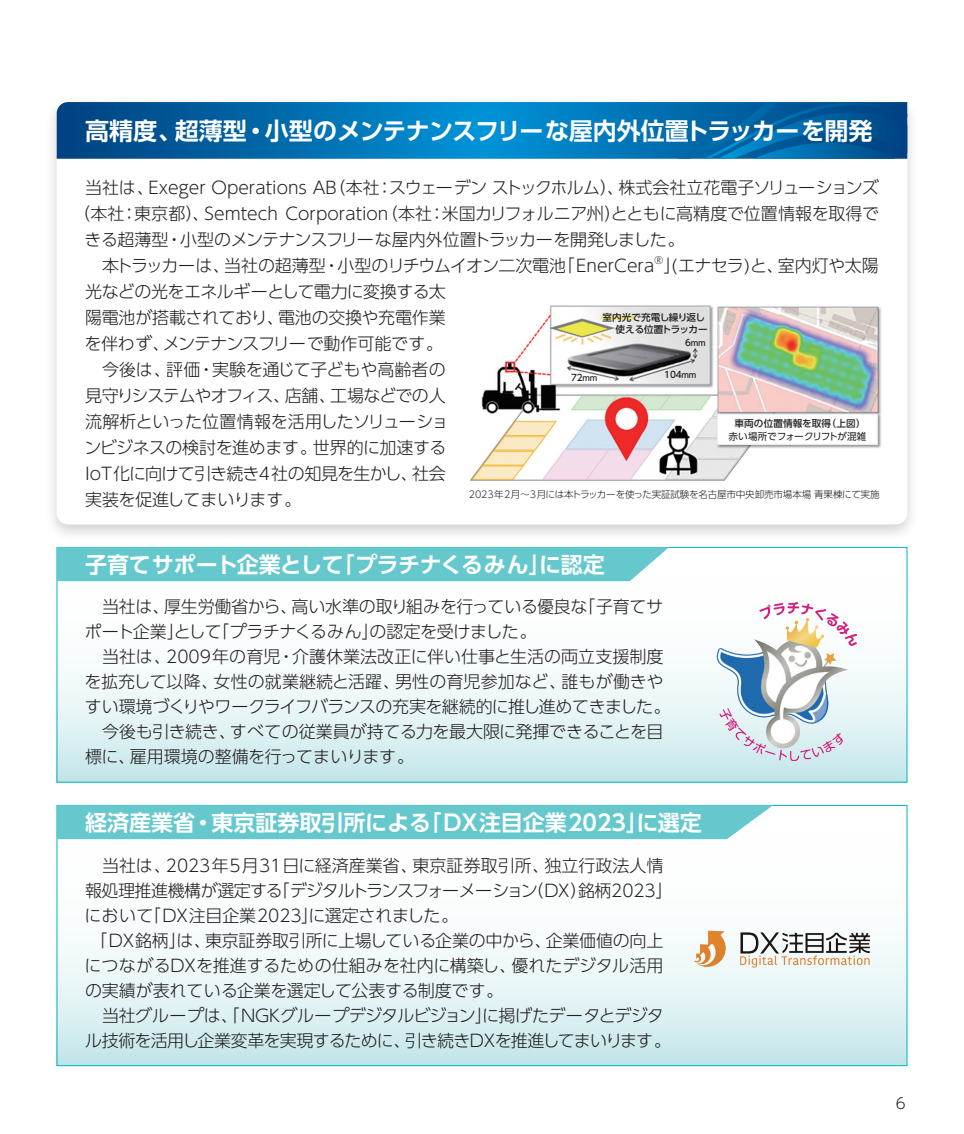
<style>
.page{position:relative;width:964px;height:1134px;background:#fff}
.page>*{position:absolute;margin:0;border:0;box-sizing:border-box;transform-origin:0 0}
.t1{font:700 24px "UD Shin Go Pr 6 N De";letter-spacing:-.005em;color:#fff}
.t2{font:700 22px "UD Shin Go Pr 6 N De";color:#fff}
.t3{font:300 17px/25px "UD Shin Go Pr 6 N";letter-spacing:-.015em;color:#231f20}
.t4{font:300 17px "UD Shin Go Pr 6 N";letter-spacing:.005em;color:#231f20}
.t5{font:300 17px "UD Shin Go Pr 6 N";letter-spacing:-.05em;color:#231f20}
.t6{font:300 17px "UD Shin Go Pr 6 N";letter-spacing:-.035em;color:#231f20}
.t7{font:300 17px "UD Shin Go Pr 6 N";letter-spacing:-.04em;color:#231f20}
.t8{font:300 17px "UD Shin Go Pr 6 N";letter-spacing:-.07em;color:#231f20}
.t9{font:300 15px "UD Shin Go Pr 6 N";color:#231f20}
.t10{font:300 9.6px "UD Shin Go Pr 6 N";letter-spacing:-.02em;color:#231f20}
.t11{font:500 9.6px/11.4px "UD Shin Go Pr 6 N";letter-spacing:-.025em;color:#231f20}
.t12{font:9.6px "UD Shin Go Pr 6 N";color:#231f20}
.t13{font:500 9.6px "UD Shin Go Pr 6 N";color:#231f20}
.t14{font:500 9px "UD Shin Go Pr 6 N";color:#231f20}
.t15{font:500 8px "UD Shin Go Pr 6 N";color:#231f20}
.s1{font-size:9px}
.s2{font-size:8px}
</style>
<div class="page">
<div style="left:45px;top:95px;width:875px;height:447px;background:#231f20;opacity:.2"></div>
<div style="left:57px;top:102px;width:850px;height:422px;background:#fff;border-radius:11px"></div>
<svg style="left:59px;top:581px;width:846px;height:199px"></svg>
<div style="left:57px;top:547px;width:612px;height:34px;background:#64c8cd"></div>
<svg style="left:57px;top:102px;width:620px;height:57px;background:#0170b2"></svg>
<svg style="left:677px;top:98px;width:230px;height:61px;background:#1169a5"></svg>
<svg style="left:59px;top:839px;width:846px;height:225px"></svg>
<div style="left:57px;top:805px;width:716px;height:34px;background:#64c8cd"></div>
<img style="left:679px;top:910px;width:218px;height:62px">
<img style="left:709px;top:602px;width:147px;height:158px">
<img style="left:470px;top:305px;width:412px;height:175px">
<img style="left:715px;top:412px;width:167px;height:37px">
<div style="left:717px;top:414px;width:160px;height:30px;background:#fff"></div>
<div style="left:717px;top:414px;width:161px;height:31px;border:1px solid #e7e6e6"></div>
<h1 class="t1" style="left:85px;top:111px;width:789px">高精度、超薄型・小型のメンテナンスフリーな屋内外位置トラッカーを開発</h1>
<p class="t3" style="left:85px;top:174px;width:795px">当社は、Exeger Operations AB（本社：スウェーデン ストックホルム）、株式会社立花電子ソリューションズ</p>
<p class="t3" style="left:73px;top:200px;width:807px">（本社：東京都）、Semtech Corporation（本社：米国カリフォルニア州）とともに高精度で位置情報を取得で</p>
<p class="t3" style="left:85px;top:226px;width:602px">きる超薄型・小型のメンテナンスフリーな屋内外位置トラッカーを開発しました。</p>
<p class="t3" style="left:85px;top:252px;width:795px">　本トラッカーは、当社の超薄型・小型のリチウムイオン二次電池「EnerCera<sup>®</sup>」(エナセラ)と、室内灯や太陽</p>
<p class="t3" style="left:85px;top:278px;width:362px">光などの光をエネルギーとして電力に変換する太</p>
<p class="t3" style="left:85px;top:304px;width:362px">陽電池が搭載されており、電池の交換や充電作業</p>
<p class="t3" style="left:85px;top:330px;width:360px">を伴わず、メンテナンスフリーで動作可能です。</p>
<p class="t3" style="left:85px;top:356px;width:362px">　今後は、評価・実験を通じて子どもや高齢者の</p>
<p class="t8" style="left:85px;top:381px;width:362px">見守りシステムやオフィス、店舗、工場などでの人</p>
<p class="t3" style="left:85px;top:408px;width:365px">流解析といった位置情報を活用したソリューショ</p>
<p class="t3" style="left:84px;top:434px;width:364px">ンビジネスの検討を進めます。世界的に加速する</p>
<p class="t7" style="left:85px;top:459px;width:362px">IoT化に向けて引き続き4社の知見を生かし、社会</p>
<p class="t3" style="left:85px;top:486px;width:218px">実装を促進してまいります。</p>
<p class="t11" style="left:602px;top:311px;width:107px">室内光で充電し繰り返し　 使える位置トラッカー</p>
<p class="t15" style="left:685px;top:337px;width:22px"><span class="s1">6</span>mm</p>
<p class="t14" style="left:571px;top:370px;width:28px">72<span class="s2">mm</span></p>
<p class="t14" style="left:664px;top:368px;width:34px">104<span class="s2">mm</span></p>
<p class="t13" style="left:734px;top:416px;width:133px">車両の位置情報を取得（上図）</p>
<p class="t12" style="left:728px;top:428px;width:139px">赤い場所でフォークリフトが混雑</p>
<p class="t10" style="left:469px;top:487px;width:412px">2023年2月～3月には本トラッカーを使った実証試験を名古屋市中央卸売市場本場 青果棟にて実施</p>
<p class="t2" style="left:85px;top:546px;width:521px">子育てサポート企業として「プラチナくるみん」に認定</p>
<p class="t3" style="left:85px;top:594px;width:580px;text-indent:17px">当社は、厚生労働省から、高い水準の取り組みを行っている優良な「子育てサポート企業」として「プラチナくるみん」の認定を受けました。</p>
<p class="t3" style="left:102px;top:644px;width:563px">当社は、2009年の育児・介護休業法改正に伴い仕事と生活の両立支援制度</p>
<p class="t4" style="left:85px;top:668px;width:580px">を拡充して以降、女性の就業継続と活躍、男性の育児参加など、誰もが働きや</p>
<p class="t6" style="left:85px;top:693px;width:588px">すい環境づくりやワークライフバランスの充実を継続的に推し進めてきました。</p>
<p class="t3" style="left:102px;top:719px;width:563px">今後も引き続き、すべての従業員が持てる力を最大限に発揮できることを目</p>
<p class="t3" style="left:85px;top:744px;width:331px">標に、雇用環境の整備を行ってまいります。</p>
<p class="t2" style="left:85px;top:804px;width:618px">経済産業省・東京証券取引所による「DX注目企業2023」に選定</p>
<p class="t3" style="left:102px;top:853px;width:563px">当社は、2023年5月31日に経済産業省、東京証券取引所、独立行政法人情</p>
<p class="t3" style="left:85px;top:878px;width:589px">報処理推進機構が選定する「デジタルトランスフォーメーション（DX）銘柄2023」</p>
<p class="t3" style="left:84px;top:903px;width:375px">において「DX注目企業2023」に選定されました。</p>
<p class="t3" style="left:90px;top:928px;width:575px">「DX銘柄」は、東京証券取引所に上場している企業の中から、企業価値の向上</p>
<p class="t4" style="left:84px;top:952px;width:580px">につながるDXを推進するための仕組みを社内に構築し、優れたデジタル活用</p>
<p class="t3" style="left:85px;top:978px;width:420px">の実績が表れている企業を選定して公表する制度です。</p>
<p class="t3" style="left:102px;top:1003px;width:563px">当社グループは、「NGKグループデジタルビジョン」に掲げたデータとデジタ</p>
<p class="t5" style="left:85px;top:1027px;width:587px">ル技術を活用し企業変革を実現するために、引き続きDXを推進してまいります。</p>
<p class="t9" style="left:896px;top:1091px;width:11px">6</p>
</div>
